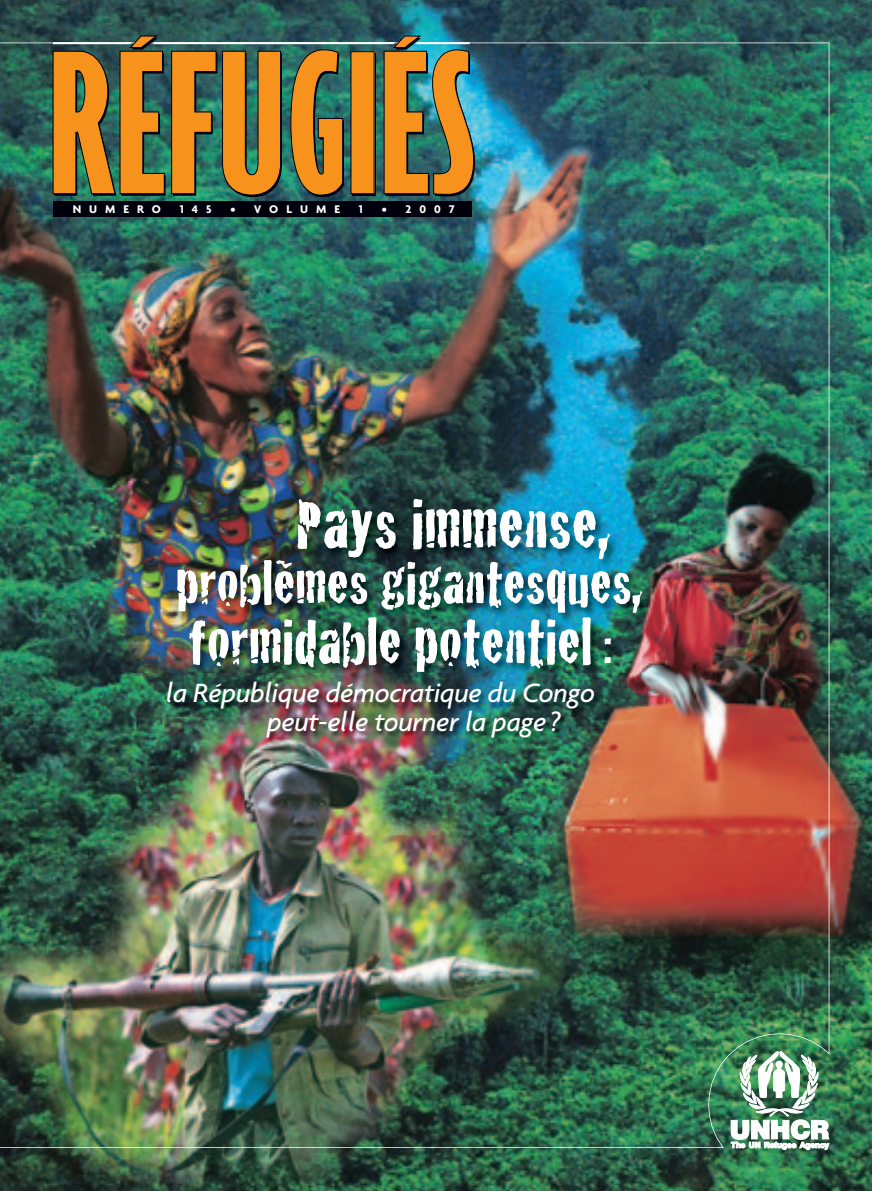
<style>
.page{position:relative;width:872px;height:1191px;background:#fff}
.page>*{position:absolute;margin:0;border:0;box-sizing:border-box;transform-origin:0 0}
.t1{font:74.4px "Crackhouse";color:#fff}
.t2{font:67.05px "Crackhouse";color:#fff}
.t3{font:63.15px "Crackhouse";color:#fff}
.t4{font:italic 500 28.5px/28.5px "Agenda";letter-spacing:-.01em;color:#fff}
.t5{font:700 12px "Agenda";letter-spacing:.67em;color:#fff}
.s1{font-size:46.35px}
</style>
<div class="page">
<img style="left:0;top:0;width:872px;height:1191px">
<img style="left:0;top:43px;width:829px;height:1105px">
<img style="left:53px;top:28px;width:422px;height:169px">
<div style="left:53px;top:202px;width:418px;height:15px;background:#00000c"></div>
<img style="left:90px;top:481px;width:606px;height:235px">
<img style="left:264px;top:545px;width:45px;height:45px">
<img style="left:276px;top:560px;width:16px;height:8px">
<img style="left:730px;top:1050px;width:99px;height:100px">
<img style="left:132px;top:673px;width:503px;height:161px">
<p class="t5" style="left:73px;top:204px;width:90px">NUMERO</p>
<p class="t5" style="left:180px;top:204px;width:33px">145</p>
<p class="t5" style="left:230px;top:204px;width:111px">• VOLUME</p>
<p class="t5" style="left:359px;top:204px;width:6px">1</p>
<p class="t5" style="left:382px;top:204px;width:75px">• 2007</p>
<h1 class="t1" style="left:296px;top:499px;width:316px">Pays immense,</h1>
<h3 class="t3" style="left:176px;top:562px;width:469px">problemes gigantesques,</h3>
<h2 class="t2" style="left:188px;top:620px;width:425px">formidable potentiel <span class="s1">:</span></h2>
<p class="t4" style="left:267px;top:681px;width:329px;text-indent:-101px">la République démocratique du Congo peut-elle tourner la page?</p>
</div>
